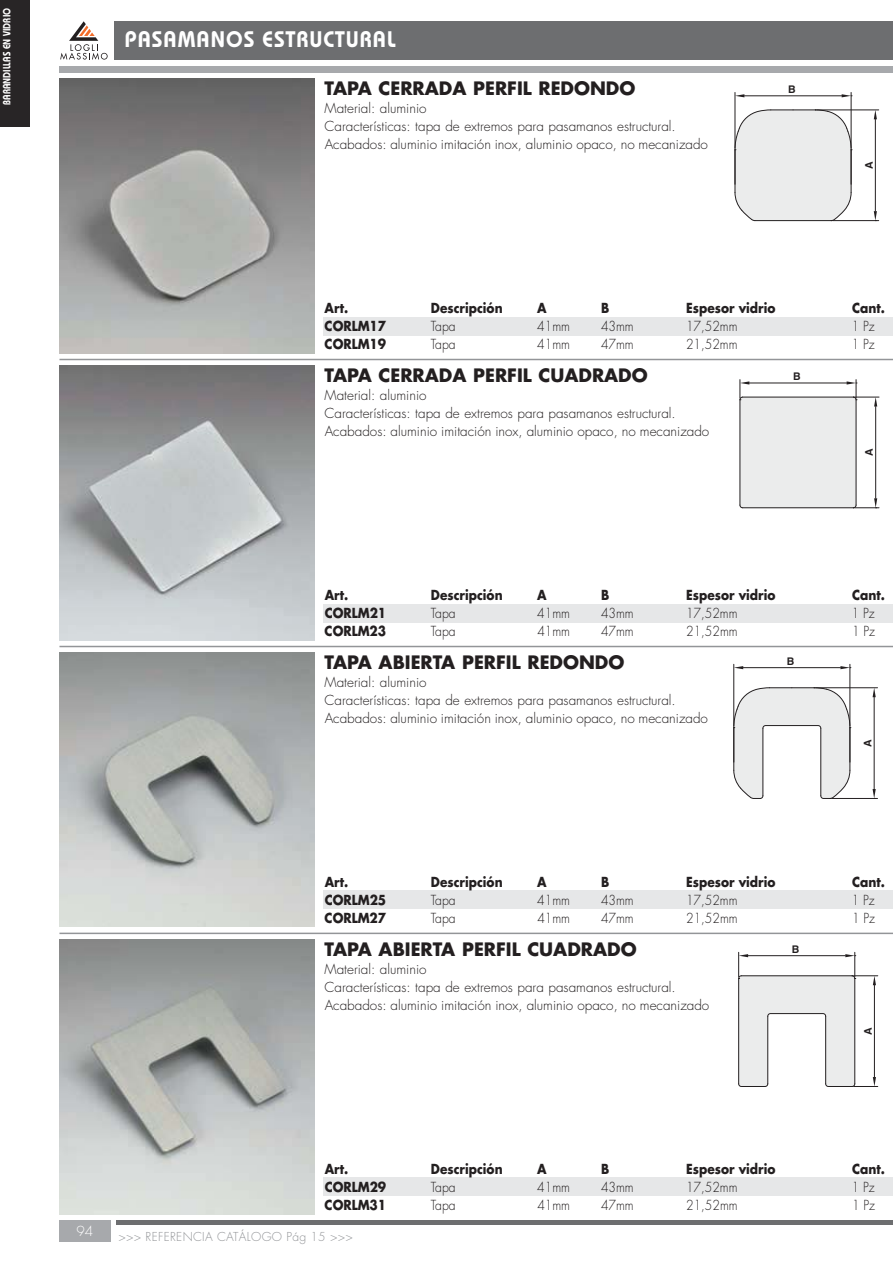
<style>
.page{position:relative;width:893px;height:1263px;background:#fff}
.page>*{position:absolute;margin:0;border:0;box-sizing:border-box;transform-origin:0 0}
.t1{font:600 22.5px "Bauhaus";letter-spacing:.05em;color:#fff;scale:.95 1}
.t2{font:700 18px "Futura";color:#231f20}
.t3{font:300 13.5px/18px "Futura";color:#231f20}
.t4{font:700 13.5px "Futura";color:#231f20;scale:.9 1}
.t5{font:300 13.5px "Futura";color:#231f20;scale:.9 1}
.t6{font:300 13.5px "Futura";color:#fff}
.t7{font:300 12px "Futura";letter-spacing:.025em;color:#939598}
.t8{font:600 10.5px "Bauhaus";letter-spacing:.01em;color:#fff;scale:.85 1}
.t9{font:700 10.5px "Helvetica";color:#231f20}
</style>
<div class="page">
<div style="left:115px;top:21px;width:778px;height:39px;background:#6d6e70"></div>
<svg style="left:60px;top:21px;width:48px;height:39px"></svg>
<div style="left:117px;top:1220px;width:776px;height:5px;background:#6d6e70"></div>
<div style="left:59px;top:66px;width:834px;height:6px;background:#a7a9ac"></div>
<div style="left:59px;top:1220px;width:51px;height:22px;background:#a7a9ac"></div>
<div style="left:0;top:0;width:30px;height:127px;background:#282526"></div>
<svg style="left:739px;top:380px;width:140px;height:129px"></svg>
<img style="left:59px;top:366px;width:256px;height:274px">
<hr style="left:733px;top:664px;width:1px;height:62px;background:#231f20">
<hr style="left:850px;top:664px;width:1px;height:62px;background:#231f20">
<hr style="left:743px;top:667px;width:97px;height:1px;background:#231f20">
<svg style="left:734px;top:666px;width:9px;height:3px"></svg>
<svg style="left:840px;top:666px;width:11px;height:3px"></svg>
<hr style="left:816px;top:688px;width:61px;height:1px;background:#231f20">
<hr style="left:831px;top:798px;width:46px;height:1px;background:#231f20">
<hr style="left:874px;top:697px;width:1px;height:92px;background:#231f20">
<svg style="left:872px;top:688px;width:4px;height:9px"></svg>
<svg style="left:733px;top:687px;width:118px;height:112px"></svg>
<svg style="left:872px;top:789px;width:4px;height:9px"></svg>
<img style="left:59px;top:653px;width:256px;height:274px">
<svg style="left:738px;top:952px;width:140px;height:135px"></svg>
<img style="left:59px;top:940px;width:256px;height:274px">
<div style="left:323px;top:604px;width:570px;height:18px;background:#e6e7e8"></div>
<div style="left:323px;top:891px;width:570px;height:18px;background:#e6e7e8"></div>
<div style="left:323px;top:1178px;width:570px;height:18px;background:#e6e7e8"></div>
<hr style="left:59px;top:646px;width:834px;height:1px;background:#939598">
<hr style="left:59px;top:933px;width:834px;height:1px;background:#939598">
<hr style="left:59px;top:359px;width:834px;height:1px;background:#939598">
<div style="left:323px;top:317px;width:570px;height:18px;background:#e6e7e8"></div>
<hr style="left:735px;top:92px;width:1px;height:56px;background:#231f20">
<hr style="left:851px;top:92px;width:1px;height:56px;background:#231f20">
<hr style="left:744px;top:96px;width:98px;height:1px;background:#231f20">
<svg style="left:735px;top:94px;width:9px;height:3px"></svg>
<svg style="left:842px;top:94px;width:10px;height:3px"></svg>
<hr style="left:817px;top:110px;width:62px;height:1px;background:#231f20">
<hr style="left:833px;top:220px;width:46px;height:1px;background:#231f20">
<hr style="left:875px;top:119px;width:1px;height:92px;background:#231f20">
<svg style="left:874px;top:110px;width:3px;height:9px"></svg>
<svg style="left:734px;top:109px;width:118px;height:112px;background:#e3e4e4"></svg>
<svg style="left:874px;top:211px;width:3px;height:10px"></svg>
<img style="left:59px;top:79px;width:256px;height:274px">
<p class="t8" style="left:3px;top:105px;width:116px;rotate:-90deg">BARANDILLAS EN VIDRIO</p>
<h1 class="t1" style="left:125px;top:31px;width:286px">PASAMANOS ESTRUCTURAL</h1>
<h2 class="t2" style="left:325px;top:80px;width:312px">TAPA CERRADA PERFIL REDONDO</h2>
<p class="t3" style="left:325px;top:100px;width:385px">Material: aluminio<br>Características: tapa de extremos para pasamanos estructural.<br>Acabados: aluminio imitación inox, aluminio opaco, no mecanizado</p>
<p class="t9" style="left:788px;top:86px;width:9px">B</p>
<p class="t9" style="left:865px;top:169px;width:9px;rotate:-90deg">A</p>
<p class="t4" style="left:325px;top:302px;width:28px">Art.</p>
<p class="t4" style="left:431px;top:302px;width:81px">Descripción</p>
<p class="t4" style="left:537px;top:302px;width:12px">A</p>
<p class="t4" style="left:601px;top:302px;width:11px">B</p>
<p class="t4" style="left:686px;top:302px;width:101px">Espesor vidrio</p>
<p class="t4" style="left:852px;top:302px;width:38px">Cant.</p>
<p class="t4" style="left:325px;top:320px;width:70px">CORLM17</p>
<p class="t5" style="left:431px;top:320px;width:29px">Tapa</p>
<p class="t5" style="left:537px;top:320px;width:38px">41mm</p>
<p class="t5" style="left:601px;top:320px;width:38px">43mm</p>
<p class="t5" style="left:686px;top:320px;width:59px">17,52mm</p>
<p class="t5" style="left:852px;top:320px;width:27px">1 Pz</p>
<p class="t4" style="left:325px;top:338px;width:70px">CORLM19</p>
<p class="t5" style="left:431px;top:338px;width:29px">Tapa</p>
<p class="t5" style="left:537px;top:338px;width:38px">41mm</p>
<p class="t5" style="left:601px;top:338px;width:38px">47mm</p>
<p class="t5" style="left:686px;top:338px;width:59px">21,52mm</p>
<p class="t5" style="left:852px;top:338px;width:27px">1 Pz</p>
<h2 class="t2" style="left:325px;top:367px;width:325px">TAPA CERRADA PERFIL CUADRADO</h2>
<p class="t3" style="left:325px;top:388px;width:386px">Material: aluminio<br>Características: tapa de extremos para pasamanos estructural.<br>Acabados: aluminio imitación inox, aluminio opaco, no mecanizado</p>
<p class="t9" style="left:793px;top:373px;width:9px">B</p>
<p class="t9" style="left:865px;top:456px;width:9px;rotate:-90deg">A</p>
<p class="t4" style="left:325px;top:589px;width:28px">Art.</p>
<p class="t4" style="left:431px;top:589px;width:81px">Descripción</p>
<p class="t4" style="left:537px;top:589px;width:12px">A</p>
<p class="t4" style="left:601px;top:589px;width:11px">B</p>
<p class="t4" style="left:686px;top:589px;width:101px">Espesor vidrio</p>
<p class="t4" style="left:852px;top:589px;width:38px">Cant.</p>
<p class="t4" style="left:325px;top:607px;width:70px">CORLM21</p>
<p class="t5" style="left:431px;top:607px;width:29px">Tapa</p>
<p class="t5" style="left:537px;top:607px;width:38px">41mm</p>
<p class="t5" style="left:601px;top:607px;width:38px">43mm</p>
<p class="t5" style="left:686px;top:607px;width:59px">17,52mm</p>
<p class="t5" style="left:852px;top:607px;width:27px">1 Pz</p>
<p class="t4" style="left:325px;top:625px;width:70px">CORLM23</p>
<p class="t5" style="left:431px;top:625px;width:29px">Tapa</p>
<p class="t5" style="left:537px;top:625px;width:38px">41mm</p>
<p class="t5" style="left:601px;top:625px;width:38px">47mm</p>
<p class="t5" style="left:686px;top:625px;width:59px">21,52mm</p>
<p class="t5" style="left:852px;top:625px;width:27px">1 Pz</p>
<h2 class="t2" style="left:325px;top:654px;width:301px">TAPA ABIERTA PERFIL REDONDO</h2>
<p class="t3" style="left:325px;top:674px;width:385px">Material: aluminio<br>Características: tapa de extremos para pasamanos estructural.<br>Acabados: aluminio imitación inox, aluminio opaco, no mecanizado</p>
<p class="t9" style="left:787px;top:657px;width:9px">B</p>
<p class="t9" style="left:864px;top:747px;width:9px;rotate:-90deg">A</p>
<p class="t4" style="left:325px;top:876px;width:28px">Art.</p>
<p class="t4" style="left:431px;top:876px;width:81px">Descripción</p>
<p class="t4" style="left:537px;top:876px;width:12px">A</p>
<p class="t4" style="left:601px;top:876px;width:11px">B</p>
<p class="t4" style="left:686px;top:876px;width:101px">Espesor vidrio</p>
<p class="t4" style="left:852px;top:876px;width:38px">Cant.</p>
<p class="t4" style="left:325px;top:894px;width:70px">CORLM25</p>
<p class="t5" style="left:431px;top:894px;width:29px">Tapa</p>
<p class="t5" style="left:537px;top:894px;width:38px">41mm</p>
<p class="t5" style="left:601px;top:894px;width:38px">43mm</p>
<p class="t5" style="left:686px;top:894px;width:59px">17,52mm</p>
<p class="t5" style="left:852px;top:894px;width:27px">1 Pz</p>
<p class="t4" style="left:325px;top:912px;width:70px">CORLM27</p>
<p class="t5" style="left:431px;top:912px;width:29px">Tapa</p>
<p class="t5" style="left:537px;top:912px;width:38px">41mm</p>
<p class="t5" style="left:601px;top:912px;width:38px">47mm</p>
<p class="t5" style="left:686px;top:912px;width:59px">21,52mm</p>
<p class="t5" style="left:852px;top:912px;width:27px">1 Pz</p>
<h2 class="t2" style="left:325px;top:941px;width:313px">TAPA ABIERTA PERFIL CUADRADO</h2>
<p class="t3" style="left:325px;top:961px;width:386px">Material: aluminio<br>Características: tapa de extremos para pasamanos estructural.<br>Acabados: aluminio imitación inox, aluminio opaco, no mecanizado</p>
<p class="t9" style="left:792px;top:945px;width:9px">B</p>
<p class="t9" style="left:864px;top:1035px;width:9px;rotate:-90deg">A</p>
<p class="t6" style="left:77px;top:1225px;width:18px">94</p>
<p class="t4" style="left:325px;top:1163px;width:28px">Art.</p>
<p class="t4" style="left:431px;top:1163px;width:81px">Descripción</p>
<p class="t4" style="left:537px;top:1163px;width:12px">A</p>
<p class="t4" style="left:601px;top:1163px;width:11px">B</p>
<p class="t4" style="left:686px;top:1163px;width:101px">Espesor vidrio</p>
<p class="t4" style="left:852px;top:1163px;width:38px">Cant.</p>
<p class="t4" style="left:325px;top:1181px;width:70px">CORLM29</p>
<p class="t5" style="left:431px;top:1181px;width:29px">Tapa</p>
<p class="t5" style="left:537px;top:1181px;width:38px">41mm</p>
<p class="t5" style="left:601px;top:1181px;width:38px">43mm</p>
<p class="t5" style="left:686px;top:1181px;width:59px">17,52mm</p>
<p class="t5" style="left:852px;top:1181px;width:27px">1 Pz</p>
<p class="t4" style="left:325px;top:1199px;width:70px">CORLM31</p>
<p class="t5" style="left:431px;top:1199px;width:29px">Tapa</p>
<p class="t5" style="left:537px;top:1199px;width:38px">41mm</p>
<p class="t5" style="left:601px;top:1199px;width:38px">47mm</p>
<p class="t5" style="left:686px;top:1199px;width:59px">21,52mm</p>
<p class="t5" style="left:852px;top:1199px;width:27px">1 Pz</p>
<p class="t7" style="left:118px;top:1231px;width:236px">&gt;&gt;&gt; REFERENCIA CATÁLOGO Pág 15 &gt;&gt;&gt;</p>
</div>
